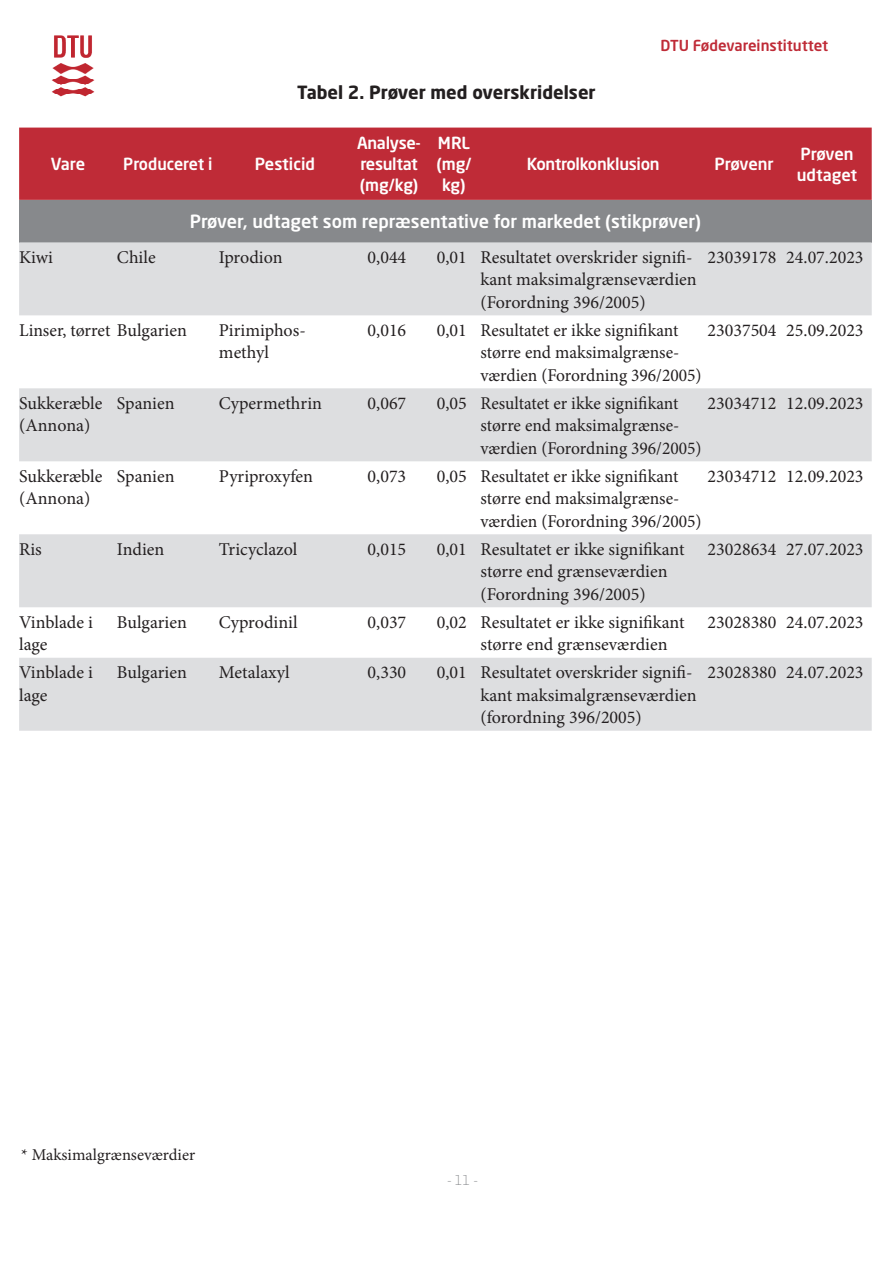
<style>
.page{position:relative;width:893px;height:1263px;background:#fff}
.page>*{position:absolute;margin:0;border:0;box-sizing:border-box;transform-origin:0 0}
.Brødtekst{font:18px/22.5px "Minion Pro";color:#231f20}
.t1{font:500 18px "Neo Sans Pro";color:#fff}
.Brødtekst-2{font:700 18px "Neo Sans Pro";color:#231f20}
.Brødtekst-3{font:500 16.5px/21px "Neo Sans Pro";letter-spacing:-.02em;color:#fff}
.Brødtekst-4{font:500 16.5px/21px "Neo Sans Pro";color:#fff}
.Brødtekst-5{font:16.5px "Minion Pro";color:#231f20}
.t2{font:500 15px "Neo Sans Pro";color:#bf2b37}
.t3{font:300 13.5px "Neo Sans Pro";color:#87898c}
</style>
<div class="page">
<img style="left:51px;top:35px;width:44px;height:62px">
<div style="left:19px;top:128px;width:853px;height:72px;background:#bf2b37"></div>
<div style="left:19px;top:200px;width:853px;height:42px;background:#87898c"></div>
<svg style="left:19px;top:242px;width:853px;height:489px;fill:#dddee0"></svg>
<p class="Brødtekst-2" style="left:297px;top:81px;width:300px">Tabel 2. Prøver med overskridelser</p>
<p class="t2" style="left:660px;top:36px;width:169px">DTU Fødevareinstituttet</p>
<p class="Brødtekst-3" style="left:357px;top:132px;width:65px">Analyse&shy;resultat (mg/kg)</p>
<p class="Brødtekst-3" style="left:436px;top:132px;width:37px;text-align:center">MRL (mg/ kg)</p>
<p class="Brødtekst-3" style="left:527px;top:153px;width:134px">Kontrolkonklusion</p>
<p class="Brødtekst-3" style="left:714px;top:153px;width:61px">Prøvenr</p>
<p class="Brødtekst-4" style="left:797px;top:143px;width:62px">Prøven udtaget</p>
<p class="t1" style="left:190px;top:210px;width:513px">Prøver, udtaget som repræsentative for markedet (stikprøver)</p>
<p class="Brødtekst-3" style="left:51px;top:153px;width:36px">Vare</p>
<p class="Brødtekst-4" style="left:123px;top:153px;width:91px">Produceret i</p>
<p class="Brødtekst-4" style="left:255px;top:153px;width:62px">Pesticid</p>
<p class="Brødtekst" style="left:19px;top:246px;width:35px">Kiwi</p>
<p class="Brødtekst" style="left:117px;top:246px;width:40px">Chile</p>
<p class="Brødtekst" style="left:219px;top:246px;width:65px">Iprodion</p>
<p class="Brødtekst" style="left:368px;top:246px;width:40px">0,044</p>
<p class="Brødtekst" style="left:437px;top:246px;width:32px">0,01</p>
<p class="Brødtekst" style="left:480px;top:246px;width:218px">Resultatet overskrider signifi&shy;kant maksimalgrænseværdien (Forordning 396/2005)</p>
<p class="Brødtekst" style="left:707px;top:246px;width:71px">23039178</p>
<p class="Brødtekst" style="left:786px;top:246px;width:79px">24.07.2023</p>
<p class="Brødtekst" style="left:19px;top:319px;width:169px">Linser, tørret Bulgarien</p>
<p class="Brødtekst" style="left:219px;top:319px;width:88px">Pirimiphos&shy;methyl</p>
<p class="Brødtekst" style="left:368px;top:319px;width:40px">0,016</p>
<p class="Brødtekst" style="left:437px;top:319px;width:32px">0,01</p>
<p class="Brødtekst" style="left:480px;top:319px;width:223px">Resultatet er ikke signifikant større end maksimalgrænse&shy;værdien (Forordning 396/2005)</p>
<p class="Brødtekst" style="left:707px;top:319px;width:71px">23037504</p>
<p class="Brødtekst" style="left:786px;top:319px;width:79px">25.09.2023</p>
<p class="Brødtekst" style="left:19px;top:392px;width:85px">Sukkeræble (Annona)</p>
<p class="Brødtekst" style="left:117px;top:392px;width:59px">Spanien</p>
<p class="Brødtekst" style="left:219px;top:392px;width:105px">Cypermethrin</p>
<p class="Brødtekst" style="left:368px;top:392px;width:40px">0,067</p>
<p class="Brødtekst" style="left:437px;top:392px;width:32px">0,05</p>
<p class="Brødtekst" style="left:480px;top:392px;width:223px">Resultatet er ikke signifikant større end maksimalgrænse&shy;værdien (Forordning 396/2005)</p>
<p class="Brødtekst" style="left:707px;top:392px;width:71px">23034712</p>
<p class="Brødtekst" style="left:786px;top:392px;width:79px">12.09.2023</p>
<p class="Brødtekst" style="left:19px;top:465px;width:85px">Sukkeræble (Annona)</p>
<p class="Brødtekst" style="left:117px;top:465px;width:59px">Spanien</p>
<p class="Brødtekst" style="left:219px;top:465px;width:96px">Pyriproxyfen</p>
<p class="Brødtekst" style="left:368px;top:465px;width:40px">0,073</p>
<p class="Brødtekst" style="left:437px;top:465px;width:32px">0,05</p>
<p class="Brødtekst" style="left:480px;top:465px;width:223px">Resultatet er ikke signifikant større end maksimalgrænse&shy;værdien (Forordning 396/2005)</p>
<p class="Brødtekst" style="left:707px;top:465px;width:71px">23034712</p>
<p class="Brødtekst" style="left:786px;top:465px;width:79px">12.09.2023</p>
<p class="Brødtekst" style="left:19px;top:538px;width:24px">Ris</p>
<p class="Brødtekst" style="left:117px;top:538px;width:49px">Indien</p>
<p class="Brødtekst" style="left:219px;top:538px;width:80px">Tricyclazol</p>
<p class="Brødtekst" style="left:368px;top:538px;width:40px">0,015</p>
<p class="Brødtekst" style="left:437px;top:538px;width:32px">0,01</p>
<p class="Brødtekst" style="left:480px;top:538px;width:206px">Resultatet er ikke signifikant større end grænseværdien (Forordning 396/2005)</p>
<p class="Brødtekst" style="left:707px;top:538px;width:71px">23028634</p>
<p class="Brødtekst" style="left:786px;top:538px;width:79px">27.07.2023</p>
<p class="Brødtekst" style="left:19px;top:611px;width:75px">Vinblade i lage</p>
<p class="Brødtekst" style="left:117px;top:611px;width:71px">Bulgarien</p>
<p class="Brødtekst" style="left:219px;top:611px;width:80px">Cyprodinil</p>
<p class="Brødtekst" style="left:368px;top:611px;width:40px">0,037</p>
<p class="Brødtekst" style="left:437px;top:611px;width:32px">0,02</p>
<p class="Brødtekst" style="left:480px;top:611px;width:206px">Resultatet er ikke signifikant større end grænseværdien</p>
<p class="Brødtekst" style="left:707px;top:611px;width:71px">23028380</p>
<p class="Brødtekst" style="left:786px;top:611px;width:79px">24.07.2023</p>
<p class="Brødtekst" style="left:19px;top:661px;width:75px">Vinblade i lage</p>
<p class="Brødtekst" style="left:117px;top:661px;width:71px">Bulgarien</p>
<p class="Brødtekst" style="left:219px;top:661px;width:72px">Metalaxyl</p>
<p class="Brødtekst" style="left:368px;top:661px;width:40px">0,330</p>
<p class="Brødtekst" style="left:437px;top:661px;width:32px">0,01</p>
<p class="Brødtekst" style="left:480px;top:661px;width:218px">Resultatet overskrider signifi&shy;kant maksimalgrænseværdien (forordning 396/2005)</p>
<p class="Brødtekst" style="left:707px;top:661px;width:71px">23028380</p>
<p class="Brødtekst" style="left:786px;top:661px;width:79px">24.07.2023</p>
<p class="Brødtekst-5" style="left:21px;top:1144px;width:175px">* Maksimalgrænseværdier</p>
<p class="t3" style="left:447px;top:1172px;width:32px">- 11 -</p>
</div>
